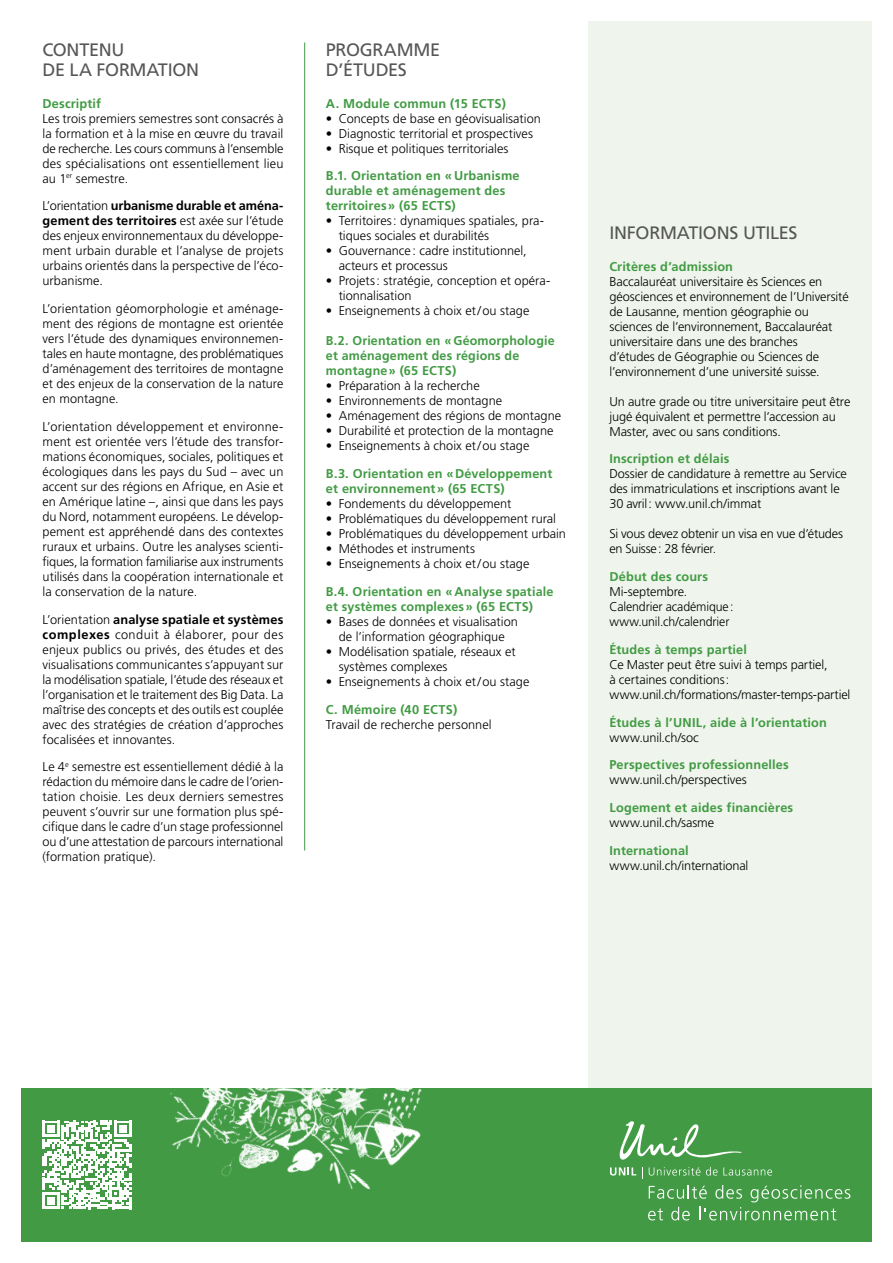
<style>
.page{position:relative;width:893px;height:1263px;background:#fff}
.page>*{position:absolute;margin:0;border:0;box-sizing:border-box;transform-origin:0 0}
.Sous-titre_1_orange{font:18px/19.5px "Frutiger LT Std";letter-spacing:-.015em;color:#565656}
.Texte_courant{font:300 12.75px/15px "Frutiger LT Std";color:#000;text-align:justify}
.Texte_courant_justif{font:300 12.75px/15px "Frutiger LT Std";letter-spacing:-.01em;color:#000}
.Sous-titre_2{font:700 12.75px/15px "Frutiger LT Std";letter-spacing:.01em;color:#429b44}
.s1{font-weight:700}
</style>
<div class="page">
<div style="left:588px;top:21px;width:284px;height:1068px;background:#eff5ec"></div>
<div style="left:21px;top:1089px;width:851px;height:153px;background:#429b44"></div>
<img style="left:99px;top:1088px;width:395px;height:122px">
<hr style="left:304px;top:43px;width:1px;height:807px;background:#429b44">
<svg style="left:619px;top:1121px;width:123px;height:39px"></svg>
<svg style="left:610px;top:1167px;width:26px;height:8px"></svg>
<svg style="left:649px;top:1167px;width:51px;height:8px"></svg>
<svg style="left:706px;top:1167px;width:66px;height:8px"></svg>
<svg style="left:648px;top:1185px;width:202px;height:35px"></svg>
<svg style="left:43px;top:1120px;width:88px;height:89px"></svg>
<p class="Sous-titre_1_orange" style="left:43px;top:40px;width:158px">CONTENU<br>DE LA FORMATION</p>
<p class="Sous-titre_2" style="left:43px;top:96px;width:60px">Descriptif</p>
<p class="Texte_courant" style="left:43px;top:111px;width:242px">Les trois premiers semestres sont consacrés à la formation et à la mise en œuvre du travail de recherche. Les cours communs à l’ensemble des spécialisations ont essentiellement lieu au 1<sup>er</sup> semestre.</p>
<p class="Texte_courant" style="left:43px;top:199px;width:242px">L’orientation <span class="s1">urbanisme durable et aména&shy;gement des territoires</span> est axée sur l’étude des enjeux environnementaux du développe&shy;ment urbain durable et l’analyse de projets urbains orientés dans la perspective de l’éco&shy;urbanisme.</p>
<p class="Texte_courant" style="left:43px;top:301px;width:242px">L’orientation géomorphologie et aménage&shy;ment des régions de montagne est orientée vers l’étude des dynamiques environnemen&shy;tales en haute montagne, des problématiques d’aménagement des territoires de montagne et des enjeux de la conservation de la nature en montagne.</p>
<p class="Texte_courant" style="left:43px;top:419px;width:242px">L’orientation développement et environne&shy;ment est orientée vers l’étude des transfor&shy;mations économiques, sociales, politiques et écologiques dans les pays du Sud – avec un accent sur des régions en Afrique, en Asie et en Amérique latine –, ainsi que dans les pays du Nord, notamment européens. Le dévelop&shy;pement est appréhendé dans des contextes ruraux et urbains. Outre les analyses scienti&shy;fiques, la formation familiarise aux instruments utilisés dans la coopération internationale et la conservation de la nature.</p>
<p class="Texte_courant" style="left:43px;top:612px;width:242px">L’orientation <span class="s1">analyse spatiale et systèmes complexes</span> conduit à élaborer, pour des enjeux publics ou privés, des études et des visualisations communicantes s’appuyant sur la modélisation spatiale, l’étude des réseaux et l’organisation et le traitement des Big Data. La maîtrise des concepts et des outils est couplée avec des stratégies de création d’approches focalisées et innovantes.</p>
<p class="Texte_courant" style="left:43px;top:760px;width:242px">Le 4<sup>e</sup> semestre est essentiellement dédié à la rédaction du mémoire dans le cadre de l’orien&shy;tation choisie. Les deux derniers semestres peuvent s’ouvrir sur une formation plus spé&shy;cifique dans le cadre d’un stage professionnel ou d’une attestation de parcours international (formation pratique).</p>
<p class="Sous-titre_1_orange" style="left:326px;top:40px;width:116px">PROGRAMME<br>D’ÉTUDES</p>
<p class="Sous-titre_2" style="left:326px;top:96px;width:181px">A. Module commun (15 ECTS)</p>
<p class="Texte_courant" style="left:326px;top:111px;width:216px">• Concepts de base en géovisualisation</p>
<p class="Texte_courant" style="left:326px;top:126px;width:209px">• Diagnostic territorial et prospectives</p>
<p class="Texte_courant" style="left:326px;top:141px;width:184px">• Risque et politiques territoriales</p>
<p class="Sous-titre_2" style="left:326px;top:168px;width:195px">B.1. Orientation en « Urbanisme durable et aménagement des territoires» (65 ECTS)</p>
<p class="Texte_courant" style="left:339px;top:214px;width:207px;text-indent:-13px">• Territoires: dynamiques spatiales, pra&shy;tiques sociales et durabilités</p>
<p class="Texte_courant" style="left:339px;top:244px;width:190px;text-indent:-13px">• Gouvernance: cadre institutionnel, acteurs et processus</p>
<p class="Texte_courant" style="left:339px;top:274px;width:213px;text-indent:-13px">• Projets: stratégie, conception et opéra&shy;tionnalisation</p>
<p class="Texte_courant" style="left:326px;top:304px;width:205px">• Enseignements à choix et/ou stage</p>
<p class="Sous-titre_2" style="left:326px;top:333px;width:230px">B.2. Orientation en « Géomorphologie et aménagement des régions de montagne» (65 ECTS)</p>
<p class="Texte_courant" style="left:326px;top:378px;width:155px">• Préparation à la recherche</p>
<p class="Texte_courant" style="left:326px;top:393px;width:178px">• Environnements de montagne</p>
<p class="Texte_courant" style="left:326px;top:408px;width:237px">• Aménagement des régions de montagne</p>
<p class="Texte_courant" style="left:326px;top:423px;width:229px">• Durabilité et protection de la montagne</p>
<p class="Texte_courant" style="left:326px;top:438px;width:205px">• Enseignements à choix et/ou stage</p>
<p class="Sous-titre_2" style="left:326px;top:466px;width:228px">B.3. Orientation en «Développement et environnement» (65 ECTS)</p>
<p class="Texte_courant" style="left:326px;top:496px;width:187px">• Fondements du développement</p>
<p class="Texte_courant" style="left:326px;top:511px;width:232px">• Problématiques du développement rural</p>
<p class="Texte_courant" style="left:326px;top:526px;width:242px">• Problématiques du développement urbain</p>
<p class="Texte_courant" style="left:326px;top:541px;width:151px">• Méthodes et instruments</p>
<p class="Texte_courant" style="left:326px;top:556px;width:205px">• Enseignements à choix et/ou stage</p>
<p class="Sous-titre_2" style="left:326px;top:584px;width:229px">B.4. Orientation en « Analyse spatiale et systèmes complexes» (65 ECTS)</p>
<p class="Texte_courant" style="left:326px;top:614px;width:193px;text-align:center">• Bases de données et visualisation de l’information géographique</p>
<p class="Texte_courant" style="left:339px;top:644px;width:178px;text-indent:-13px">• Modélisation spatiale, réseaux et systèmes complexes</p>
<p class="Texte_courant" style="left:326px;top:674px;width:205px">• Enseignements à choix et/ou stage</p>
<p class="Sous-titre_2" style="left:326px;top:702px;width:133px">C. Mémoire (40 ECTS)</p>
<p class="Texte_courant" style="left:326px;top:717px;width:167px">Travail de recherche personnel</p>
<p class="Sous-titre_1_orange" style="left:609px;top:223px;width:190px">INFORMATIONS UTILES</p>
<p class="Sous-titre_2" style="left:609px;top:259px;width:125px">Critères d’admission</p>
<p class="Texte_courant_justif" style="left:609px;top:274px;width:241px">Baccalauréat universitaire ès Sciences en géosciences et environnement de l’Université de Lausanne, mention géographie ou sciences de l’environnement, Baccalauréat universitaire dans une des branches<br>d’études de Géographie ou Sciences de l’environnement d’une université suisse.</p>
<p class="Texte_courant_justif" style="left:609px;top:394px;width:242px">Un autre grade ou titre universitaire peut être jugé équivalent et permettre l’accession au<br>Master, avec ou sans conditions.</p>
<p class="Sous-titre_2" style="left:609px;top:451px;width:122px">Inscription et délais</p>
<p class="Texte_courant" style="left:609px;top:467px;width:239px;text-align:left">Dossier de candidature à remettre au Service des immatriculations et inscriptions avant le<br>30 avril: www.unil.ch/immat</p>
<p class="Texte_courant_justif" style="left:609px;top:527px;width:235px">Si vous devez obtenir un visa en vue d’études en Suisse: 28 février.</p>
<p class="Sous-titre_2" style="left:609px;top:569px;width:100px">Début des cours</p>
<p class="Texte_courant_justif" style="left:609px;top:584px;width:80px">Mi-septembre.</p>
<p class="Texte_courant_justif" style="left:609px;top:599px;width:126px">Calendrier académique: www.unil.ch/calendrier</p>
<p class="Sous-titre_2" style="left:609px;top:642px;width:139px">Études à temps partiel</p>
<p class="Texte_courant_justif" style="left:609px;top:657px;width:220px">Ce Master peut être suivi à temps partiel, à certaines conditions:</p>
<p class="Texte_courant_justif" style="left:609px;top:687px;width:242px">www.unil.ch/formations/master-temps-partiel</p>
<p class="Sous-titre_2" style="left:609px;top:715px;width:219px">Études à l’UNIL, aide à l’orientation</p>
<p class="Texte_courant_justif" style="left:609px;top:730px;width:91px">www.unil.ch/soc</p>
<p class="Sous-titre_2" style="left:609px;top:757px;width:181px">Perspectives professionnelles</p>
<p class="Texte_courant_justif" style="left:609px;top:773px;width:139px">www.unil.ch/perspectives</p>
<p class="Sous-titre_2" style="left:609px;top:800px;width:185px">Logement et aides financières</p>
<p class="Texte_courant_justif" style="left:609px;top:815px;width:106px">www.unil.ch/sasme</p>
<p class="Sous-titre_2" style="left:609px;top:843px;width:81px">International</p>
<p class="Texte_courant_justif" style="left:609px;top:858px;width:141px">www.unil.ch/international</p>
</div>
